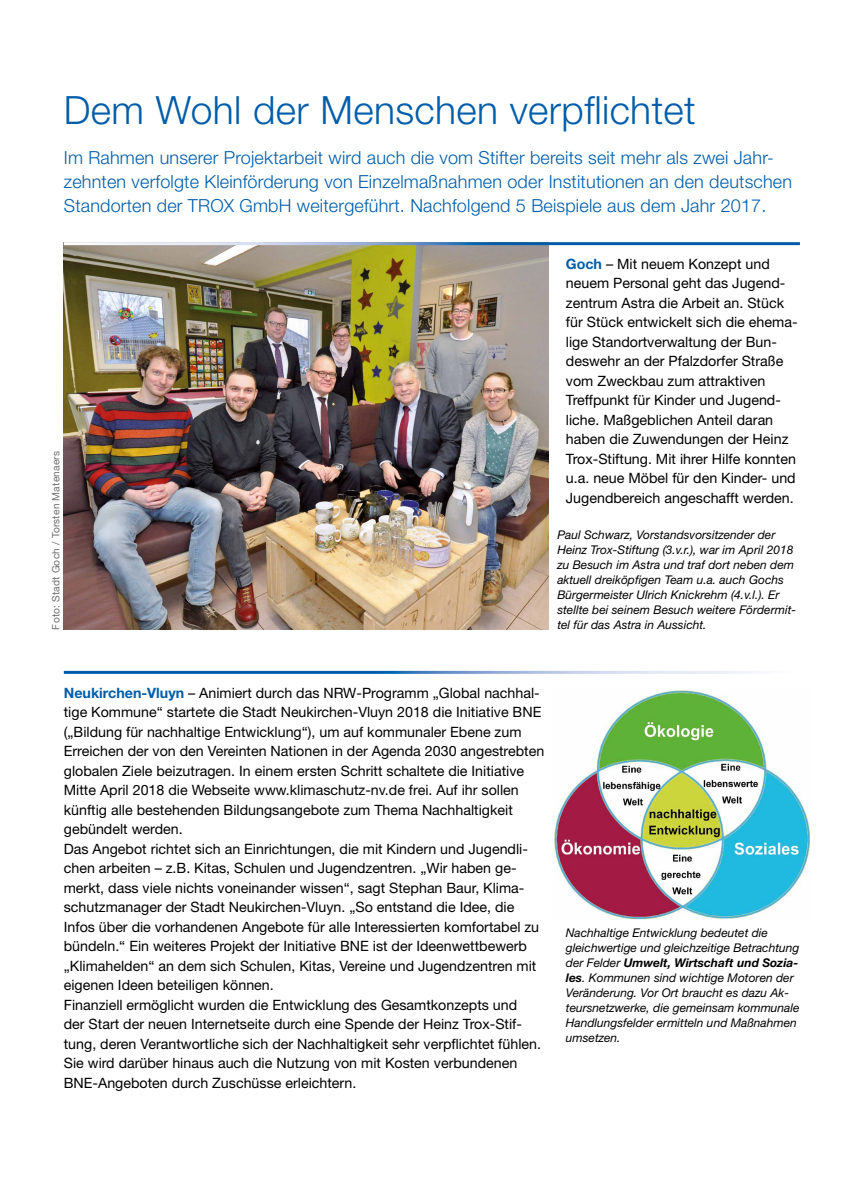
<style>
.page{position:relative;width:851px;height:1191px;background:#fff}
.page>*{position:absolute;margin:0;border:0;box-sizing:border-box;transform-origin:0 0}
.t1{font:300 39px "Helvetica Neue";letter-spacing:.01em;color:#005da9}
.t2{font:300 18px/24px "Helvetica Neue";letter-spacing:.01em;color:#005da9}
.t3{font:14.25px/19.5px "Helvetica Neue";color:#000}
.t4{font:italic 12px/15px "Helvetica Neue";color:#000}
.t5{font:10.2px "Helvetica Neue";letter-spacing:.02em;color:#706f6f}
.s1{font-weight:700;color:#005da9}
.s2{font-weight:700}
</style>
<div class="page">
<img style="left:64px;top:245px;width:485px;height:384px">
<img style="left:553px;top:689px;width:256px;height:230px">
<h1 class="t1" style="left:64px;top:86px;width:633px">Dem Wohl der Menschen verpflichtet</h1>
<p class="t2" style="left:64px;top:145px;width:729px">Im Rahmen unserer Projektarbeit wird auch die vom Stifter bereits seit mehr als zwei Jahr&shy;zehnten verfolgte Kleinförderung von Einzelmaßnahmen oder Institutionen an den deutschen<br>Standorten der TROX GmbH weitergeführt. Nachfolgend 5 Beispiele aus dem Jahr 2017.</p>
<p class="t5" style="left:50px;top:629px;width:180px;rotate:-90deg">Foto: Stadt Goch / Torsten Matenaers</p>
<p class="t3" style="left:566px;top:253px;width:233px"><span class="s1">Goch</span> – Mit neuem Konzept und neuem Personal geht das Jugend&shy;zentrum Astra die Arbeit an. Stück für Stück entwickelt sich die ehema&shy;lige Standortverwaltung der Bun&shy;deswehr an der Pfalzdorfer Straße vom Zweckbau zum attraktiven Treffpunkt für Kinder und Jugend&shy;liche. Maßgeblichen Anteil daran haben die Zuwendungen der Heinz Trox-Stiftung. Mit ihrer Hilfe konnten u.a. neue Möbel für den Kinder- und Jugendbereich angeschafft werden.</p>
<p class="t4" style="left:557px;top:527px;width:240px">Paul Schwarz, Vorstandsvorsitzender der Heinz Trox-Stiftung (3.v.r.), war im April 2018 zu Besuch im Astra und traf dort neben dem aktuell dreiköpfigen Team u.a. auch Gochs Bürgermeister Ulrich Knickrehm (4.v.l.). Er stellte bei seinem Besuch weitere Fördermit&shy;tel für das Astra in Aussicht.</p>
<p class="t3" style="left:64px;top:682px;width:482px"><span class="s1">Neukirchen-Vluyn</span> – Animiert durch das NRW-Programm „Global nachhal&shy;tige Kommune“ startete die Stadt Neukirchen-Vluyn 2018 die Initiative BNE („Bildung für nachhaltige Entwicklung“), um auf kommunaler Ebene zum Erreichen der von den Vereinten Nationen in der Agenda 2030 angestrebten globalen Ziele beizutragen. In einem ersten Schritt schaltete die Initiative Mitte April 2018 die Webseite www.klimaschutz-nv.de frei. Auf ihr sollen künftig alle bestehenden Bildungsangebote zum Thema Nachhaltigkeit gebündelt werden.<br>Das Angebot richtet sich an Einrichtungen, die mit Kindern und Jugendli&shy;chen arbeiten – z.B. Kitas, Schulen und Jugendzentren. „Wir haben ge&shy;merkt, dass viele nichts voneinander wissen“, sagt Stephan Baur, Klima&shy;schutzmanager der Stadt Neukirchen-Vluyn. „So entstand die Idee, die Infos über die vorhandenen Angebote für alle Interessierten komfortabel zu bündeln.“ Ein weiteres Projekt der Initiative BNE ist der Ideenwettbewerb „Klimahelden“ an dem sich Schulen, Kitas, Vereine und Jugendzentren mit eigenen Ideen beteiligen können.<br>Finanziell ermöglicht wurden die Entwicklung des Gesamtkonzepts und<br>der Start der neuen Internetseite durch eine Spende der Heinz Trox-Stif&shy;tung, deren Verantwortliche sich der Nachhaltigkeit sehr verpflichtet fühlen.<br>Sie wird darüber hinaus auch die Nutzung von mit Kosten verbundenen BNE-Angeboten durch Zuschüsse erleichtern.</p>
<p class="t4" style="left:566px;top:925px;width:235px">Nachhaltige Entwicklung bedeutet die gleichwertige und gleichzeitige Betrachtung der Felder <span class="s2">Umwelt, Wirtschaft und Sozia&shy;les</span>. Kommunen sind wichtige Motoren der Veränderung. Vor Ort braucht es dazu Ak&shy;teursnetzwerke, die gemeinsam kommunale Handlungsfelder ermitteln und Maßnahmen umsetzen.</p>
</div>
